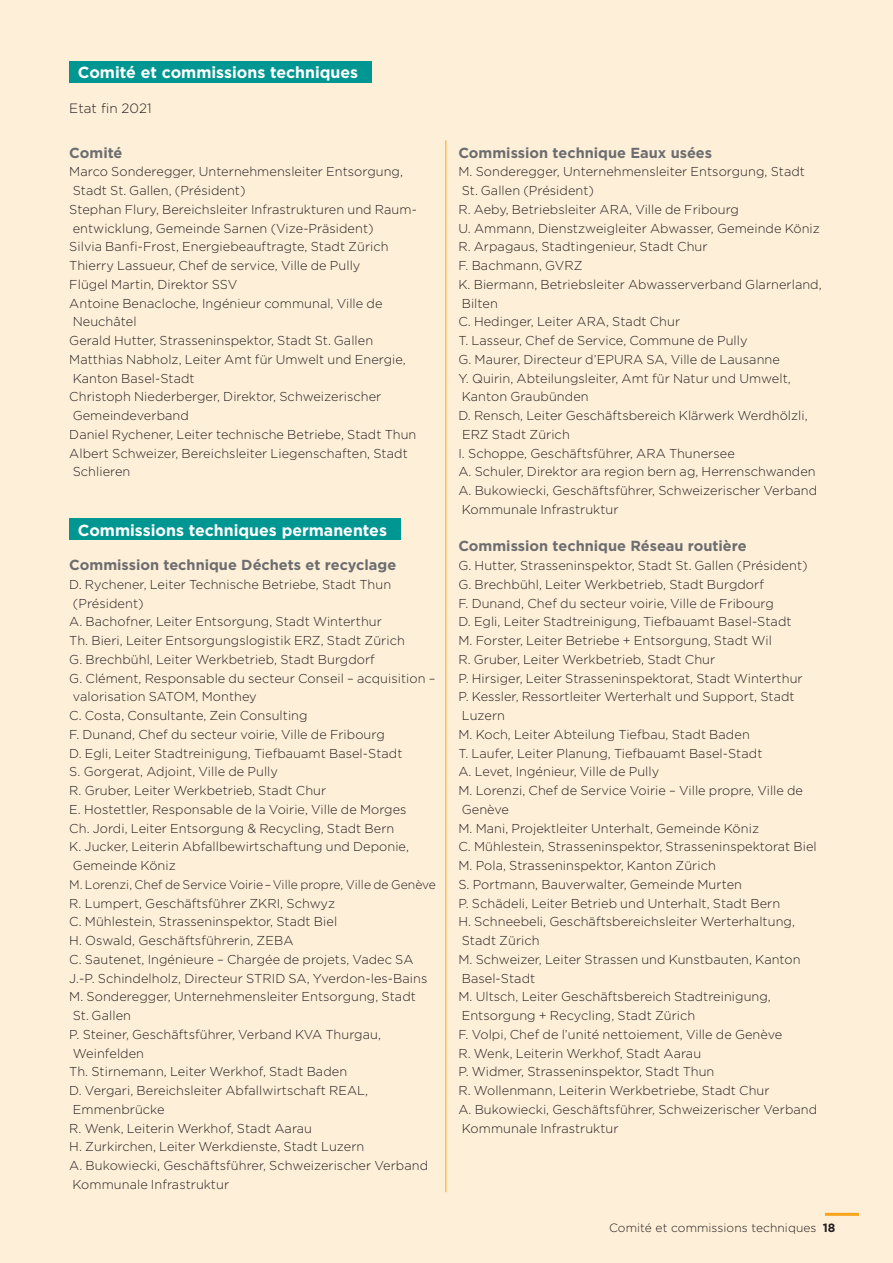
<style>
.page{position:relative;width:893px;height:1263px;background:#feefd8}
.page>*{position:absolute;margin:0;border:0;box-sizing:border-box;transform-origin:0 0}
.t1{font:700 16.05px "Gotham";color:#fff}
.t2{font:700 14.55px "Gotham";color:#6c6d70}
.t3{font:300 13.5px "Gotham";letter-spacing:.005em;color:#231f20}
.t4{font:300 12.9px/18.8px "Gotham";letter-spacing:.005em;color:#231f20}
.t5{font:300 12.6px "Gotham";letter-spacing:.005em;color:#231f20}
.t6{font:300 12px "Gotham";letter-spacing:.005em;color:#231f20}
.s1{font-weight:700}
</style>
<div class="page">
<hr style="left:825px;top:1213px;width:34px;height:3px;background:#f9a51b">
<div style="left:69px;top:61px;width:303px;height:22px;background:#009691"></div>
<div style="left:69px;top:519px;width:332px;height:21px;background:#009691"></div>
<hr style="left:446px;top:140px;width:1px;height:1052px;background:#f9a51b">
<p class="t1" style="left:78px;top:62px;width:282px">Comité et commissions techniques</p>
<p class="t3" style="left:69px;top:100px;width:84px">Etat fin 2021</p>
<p class="t2" style="left:69px;top:143px;width:55px">Comité</p>
<p class="t4" style="left:69px;top:162px;width:349px">Marco Sonderegger, Unternehmensleiter Entsorgung, Stadt St. Gallen, (Président)<br>Stephan Flury, Bereichsleiter Infrastrukturen und Raum&shy;entwicklung, Gemeinde Sarnen (Vize-Präsident)<br>Silvia Banfi-Frost, Energiebeauftragte, Stadt Zürich Thierry Lassueur, Chef de service, Ville de Pully<br>Flügel Martin, Direktor SSV<br>Antoine Benacloche, Ingénieur communal, Ville de Neuchâtel<br>Gerald Hutter, Strasseninspektor, Stadt St. Gallen Matthias Nabholz, Leiter Amt für Umwelt und Energie, Kanton Basel-Stadt<br>Christoph Niederberger, Direktor, Schweizerischer Gemeindeverband<br>Daniel Rychener, Leiter technische Betriebe, Stadt Thun Albert Schweizer, Bereichsleiter Liegenschaften, Stadt Schlieren</p>
<p class="t1" style="left:78px;top:519px;width:311px">Commissions techniques permanentes</p>
<p class="t2" style="left:69px;top:555px;width:328px">Commission technique Déchets et recyclage</p>
<p class="t4" style="left:69px;top:574px;width:368px">D. Rychener, Leiter Technische Betriebe, Stadt Thun (Président)<br>A. Bachofner, Leiter Entsorgung, Stadt Winterthur<br>Th. Bieri, Leiter Entsorgungslogistik ERZ, Stadt Zürich<br>G. Brechbühl, Leiter Werkbetrieb, Stadt Burgdorf<br>G. Clément, Responsable du secteur Conseil – acquisition – valorisation SATOM, Monthey<br>C. Costa, Consultante, Zein Consulting<br>F. Dunand, Chef du secteur voirie, Ville de Fribourg<br>D. Egli, Leiter Stadtreinigung, Tiefbauamt Basel-Stadt<br>S. Gorgerat, Adjoint, Ville de Pully<br>R. Gruber, Leiter Werkbetrieb, Stadt Chur<br>E. Hostettler, Responsable de la Voirie, Ville de Morges<br>Ch. Jordi, Leiter Entsorgung &amp; Recycling, Stadt Bern<br>K. Jucker, Leiterin Abfallbewirtschaftung und Deponie, Gemeinde Köniz</p>
<p class="t5" style="left:69px;top:876px;width:368px">M. Lorenzi, Chef de Service Voirie – Ville propre, Ville de Genève</p>
<p class="t4" style="left:69px;top:893px;width:360px">R. Lumpert, Geschäftsführer ZKRI, Schwyz<br>C. Mühlestein, Strasseninspektor, Stadt Biel<br>H. Oswald, Geschäftsführerin, ZEBA<br>C. Sautenet, Ingénieure – Chargée de projets, Vadec SA J.-P. Schindelholz, Directeur STRID SA, Yverdon-les-Bains M. Sonderegger, Unternehmensleiter Entsorgung, Stadt St. Gallen<br>P. Steiner, Geschäftsführer, Verband KVA Thurgau, Weinfelden<br>Th. Stirnemann, Leiter Werkhof, Stadt Baden<br>D. Vergari, Bereichsleiter Abfallwirtschaft REAL, Emmenbrücke<br>R. Wenk, Leiterin Werkhof, Stadt Aarau<br>H. Zurkirchen, Leiter Werkdienste, Stadt Luzern<br>A. Bukowiecki, Geschäftsführer, Schweizerischer Verband Kommunale Infrastruktur</p>
<p class="t2" style="left:458px;top:143px;width:255px">Commission technique Eaux usées</p>
<p class="t4" style="left:458px;top:162px;width:365px">M. Sonderegger, Unternehmensleiter Entsorgung, Stadt St. Gallen (Président)<br>R. Aeby, Betriebsleiter ARA, Ville de Fribourg<br>U. Ammann, Dienstzweigleiter Abwasser, Gemeinde Köniz R. Arpagaus, Stadtingenieur, Stadt Chur<br>F. Bachmann, GVRZ<br>K. Biermann, Betriebsleiter Abwasserverband Glarnerland, Bilten<br>C. Hedinger, Leiter ARA, Stadt Chur<br>T. Lasseur, Chef de Service, Commune de Pully<br>G. Maurer, Directeur d’EPURA SA, Ville de Lausanne<br>Y. Quirin, Abteilungsleiter, Amt für Natur und Umwelt, Kanton Graubünden<br>D. Rensch, Leiter Geschäftsbereich Klärwerk Werdhölzli, ERZ Stadt Zürich<br>I. Schoppe, Geschäftsführer, ARA Thunersee<br>A. Schuler, Direktor ara region bern ag, Herrenschwanden A. Bukowiecki, Geschäftsführer, Schweizerischer Verband Kommunale Infrastruktur</p>
<p class="t2" style="left:458px;top:536px;width:290px">Commission technique Réseau routière</p>
<p class="t4" style="left:458px;top:556px;width:360px">G. Hutter, Strasseninspektor, Stadt St. Gallen (Président)<br>G. Brechbühl, Leiter Werkbetrieb, Stadt Burgdorf<br>F. Dunand, Chef du secteur voirie, Ville de Fribourg<br>D. Egli, Leiter Stadtreinigung, Tiefbauamt Basel-Stadt<br>M. Forster, Leiter Betriebe + Entsorgung, Stadt Wil<br>R. Gruber, Leiter Werkbetrieb, Stadt Chur<br>P. Hirsiger, Leiter Strasseninspektorat, Stadt Winterthur<br>P. Kessler, Ressortleiter Werterhalt und Support, Stadt Luzern<br>M. Koch, Leiter Abteilung Tiefbau, Stadt Baden<br>T. Laufer, Leiter Planung, Tiefbauamt Basel-Stadt<br>A. Levet, Ingénieur, Ville de Pully<br>M. Lorenzi, Chef de Service Voirie – Ville propre, Ville de Genève<br>M. Mani, Projektleiter Unterhalt, Gemeinde Köniz<br>C. Mühlestein, Strasseninspektor, Strasseninspektorat Biel M. Pola, Strasseninspektor, Kanton Zürich<br>S. Portmann, Bauverwalter, Gemeinde Murten<br>P. Schädeli, Leiter Betrieb und Unterhalt, Stadt Bern<br>H. Schneebeli, Geschäftsbereichsleiter Werterhaltung, Stadt Zürich<br>M. Schweizer, Leiter Strassen und Kunstbauten, Kanton Basel-Stadt<br>M. Ultsch, Leiter Geschäftsbereich Stadtreinigung, Entsorgung + Recycling, Stadt Zürich<br>F. Volpi, Chef de l’unité nettoiement, Ville de Genève<br>R. Wenk, Leiterin Werkhof, Stadt Aarau<br>P. Widmer, Strasseninspektor, Stadt Thun<br>R. Wollenmann, Leiterin Werkbetriebe, Stadt Chur<br>A. Bukowiecki, Geschäftsführer, Schweizerischer Verband Kommunale Infrastruktur</p>
<p class="t6" style="left:609px;top:1220px;width:209px">Comité et commissions techniques</p>
<p class="t6" style="left:735px;top:1220px;width:104px">Bundespolitik <span class="s1">1818</span></p>
</div>
